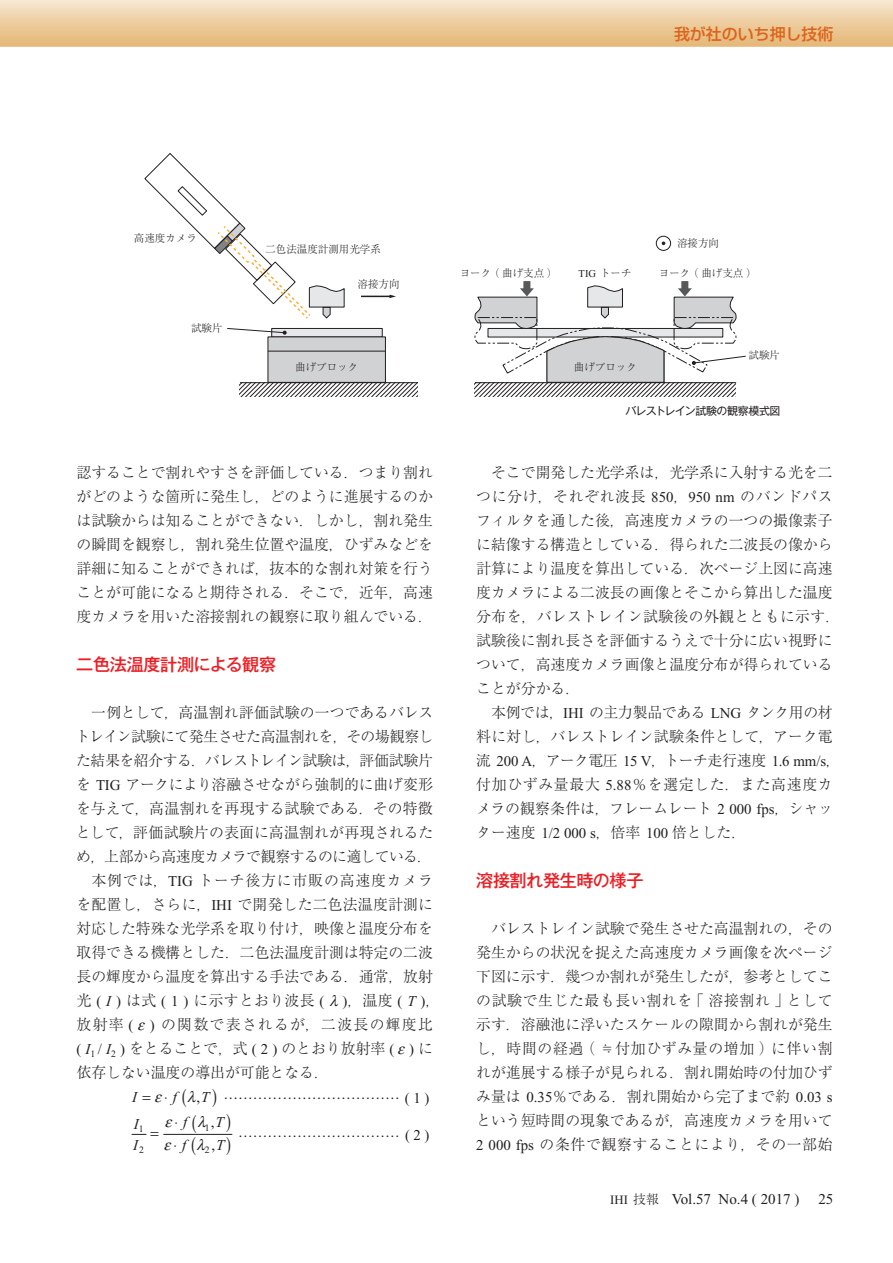
<style>
.page{position:relative;width:893px;height:1263px;background:#fff}
.page>*{position:absolute;margin:0;border:0;box-sizing:border-box;transform-origin:0 0}
.t1{font:500 17.25px "Gothic MB101 Pro";letter-spacing:-.02em;color:#ee1d23}
.t2{font:500 15.9px "Shin Go Pro";color:#dc641c}
.t3{font:300 15px/24px "Ryumin Pro";color:#231f20}
.t4{font:300 15px "Ryumin Pro";letter-spacing:-.03em;color:#231f20}
.t5{font:15px "Times New Roman";color:#231f20}
.t6{font:300 15px "Ryumin Pro";letter-spacing:.02em;color:#231f20}
.t7{font:300 15px "Ryumin Pro";letter-spacing:-.045em;color:#231f20}
.t8{font:300 15px "Ryumin Pro";letter-spacing:.055em;color:#231f20}
.t9{font:300 15px "Ryumin Pro";letter-spacing:.085em;color:#231f20}
.t10{font:italic 15px/20.9px "Times New Roman";color:#231f20}
.t11{font:italic 15px "Symbol";color:#231f20}
.t12{font:10.95px "Gothic MB101 Pro";letter-spacing:-.045em;color:#231f20}
.t13{font:300 10.5px "Ryumin Pro";color:#231f20}
.t14{font:10.5px "Times New Roman";color:#231f20}
.t15{font:9.75px/20.9px "Times New Roman";color:#231f20}
.s1{font-family:"Times New Roman";font-weight:400}
.s2{font-family:"Times New Roman";font-weight:400;font-style:italic}
.s3{font-style:italic}
.s4{font-family:"Ryumin Pro";font-weight:300}
.s5{font-size:12.75px}
.s6{font-family:"Ryumin Pro";font-weight:300;font-size:12.75px}
</style>
<div class="page">
<svg style="left:0;top:0;width:893px;height:47px;background:#edcea1"></svg>
<hr style="left:163px;top:1134px;width:69px;height:1px;background:#231f20">
<svg style="left:240px;top:383px;width:178px;height:14px"></svg>
<svg style="left:475px;top:383px;width:261px;height:14px"></svg>
<div style="left:272px;top:328px;width:110px;height:9px;background:#e6e7e9"></div>
<div style="left:271px;top:328px;width:112px;height:9px;border:1px solid #231f20"></div>
<div style="left:268px;top:337px;width:117px;height:45px;background:#d1d2d4"></div>
<div style="left:268px;top:336px;width:118px;height:47px;border:1px solid #231f20"></div>
<hr style="left:268px;top:351px;width:117px;height:1px;background:#231f20">
<svg style="left:144px;top:153px;width:201px;height:166px"></svg>
<hr style="left:361px;top:296px;width:30px;height:1px;background:#231f20">
<svg style="left:390px;top:295px;width:6px;height:3px"></svg>
<div style="left:656px;top:236px;width:15px;height:15px;border:1px solid #231f20;border-radius:50%"></div>
<svg style="left:662px;top:241px;width:3px;height:4px"></svg>
<hr style="left:240px;top:382px;width:178px;height:1px;background:#231f20">
<svg style="left:227px;top:328px;width:60px;height:7px"></svg>
<svg style="left:474px;top:281px;width:272px;height:102px"></svg>
<svg style="left:132px;top:1133px;width:15px;height:2px"></svg>
<p class="t2" style="left:674px;top:21px;width:161px">我が社のいち押し技術</p>
<p class="t13" style="left:134px;top:230px;width:64px">高速度カメラ</p>
<p class="t13" style="left:191px;top:320px;width:33px">試験片</p>
<p class="t13" style="left:265px;top:240px;width:117px">二色法温度計測用光学系</p>
<p class="t13" style="left:358px;top:276px;width:43px">溶接方向</p>
<p class="t13" style="left:295px;top:359px;width:64px">曲げブロック</p>
<p class="t3" style="left:77px;top:459px;width:358px;text-align:justify">認することで割れやすさを評価している．つまり割れがどのような箇所に発生し，どのように進展するのかは試験からは知ることができない．しかし，割れ発生の瞬間を観察し，割れ発生位置や温度，ひずみなどを詳細に知ることができれば，抜本的な割れ対策を行うことが可能になると期待される．そこで，近年，高速度カメラを用いた溶接割れの観察に取り組んでいる．</p>
<p class="t1" style="left:76px;top:650px;width:201px">二色法温度計測による観察</p>
<p class="t3" style="left:91px;top:699px;width:344px">一例として，高温割れ評価試験の一つであるバレス</p>
<p class="t4" style="left:76px;top:725px;width:359px">トレイン試験にて発生させた高温割れを，その場観察し</p>
<p class="t4" style="left:76px;top:749px;width:358px">た結果を紹介する．バレストレイン試験は，評価試験片</p>
<p class="t3" style="left:76px;top:771px;width:358px">を <span class="s1">TIG</span> アークにより溶融させながら強制的に曲げ変形</p>
<p class="t3" style="left:76px;top:795px;width:359px">を与えて，高温割れを再現する試験である．その特徴</p>
<p class="t3" style="left:76px;top:819px;width:359px">として，評価試験片の表面に高温割れが再現されるた</p>
<p class="t7" style="left:76px;top:845px;width:357px">め，上部から高速度カメラで観察するのに適している．</p>
<p class="t8" style="left:91px;top:869px;width:343px">本例では，<span class="s1">TIG</span> トーチ後方に市販の高速度カメラ</p>
<p class="t3" style="left:77px;top:891px;width:358px">を配置し，さらに，<span class="s1">IHI</span> で開発した二色法温度計測に</p>
<p class="t3" style="left:77px;top:915px;width:358px">対応した特殊な光学系を取り付け，映像と温度分布を</p>
<p class="t3" style="left:77px;top:939px;width:358px">取得できる機構とした．二色法温度計測は特定の二波</p>
<p class="t3" style="left:77px;top:963px;width:358px">長の輝度から温度を算出する手法である．通常，放射</p>
<p class="t6" style="left:77px;top:989px;width:365px">光 <span class="s1">(</span> <span class="s2">I</span> <span class="s1">)</span> は式 <span class="s1">( 1 )</span> に示すとおり波長 <span class="s1">(</span> ● <span class="s1">)</span>，温度 <span class="s1">(</span> <span class="s2">T</span> <span class="s1">)</span>，</p>
<p class="t9" style="left:77px;top:1013px;width:358px">放射率 <span class="s1">( )</span> の関数で表されるが，二波長の輝度比</p>
<p class="t3" style="left:77px;top:1035px;width:358px"><span class="s1">(</span> <span class="s2">I</span><sub>1</sub> <span class="s1">/</span> <span class="s2">I</span><sub>2</sub> <span class="s1">)</span> をとることで，式 <span class="s1">( 2 )</span> のとおり放射率 <span class="s1">( )</span> に</p>
<p class="t3" style="left:77px;top:1059px;width:254px">依存しない温度の導出が可能となる．</p>
<p class="t10" style="left:132px;top:1086px;width:6px">I</p>
<p class="t10" style="left:164px;top:1086px;width:14px">f⋅</p>
<p class="t3" style="left:187px;top:1085px;width:244px">●<sup>,</sup><sup>T</sup> ……………………………… <span class="s1">( 1 )</span></p>
<p class="t10" style="left:133px;top:1113px;width:7px">I<br>I</p>
<p class="t10" style="left:174px;top:1112px;width:14px">⋅ f</p>
<p class="t5" style="left:197px;top:1114px;width:28px">●,<span class="s3">T</span></p>
<p class="t15" style="left:139px;top:1118px;width:7px">1<br>2</p>
<p class="t15" style="left:205px;top:1117px;width:6px">1</p>
<p class="t3" style="left:238px;top:1123px;width:193px">…………………………… <span class="s1">( 2 )</span></p>
<p class="t11" style="left:196px;top:1134px;width:10px">●</p>
<p class="t10" style="left:174px;top:1134px;width:14px">⋅ f</p>
<p class="t5" style="left:212px;top:1136px;width:15px">,<span class="s3">T</span></p>
<p class="t15" style="left:205px;top:1139px;width:6px">2</p>
<p class="t13" style="left:677px;top:234px;width:43px">溶接方向</p>
<p class="t13" style="left:460px;top:265px;width:99px">ヨーク（曲げ支点）</p>
<p class="t13" style="left:659px;top:265px;width:99px">ヨーク（曲げ支点）</p>
<p class="t14" style="left:579px;top:268px;width:54px">TIG <span class="s4">トーチ</span></p>
<p class="t13" style="left:574px;top:359px;width:64px">曲げブロック</p>
<p class="t13" style="left:748px;top:346px;width:33px">試験片</p>
<p class="t12" style="left:626px;top:402px;width:156px">バレストレイン試験の観察模式図</p>
<p class="t3" style="left:476px;top:459px;width:365px;text-indent:15px">そこで開発した光学系は，光学系に入射する光を二つに分け，それぞれ波長 <span class="s1">850</span>，<span class="s1">950 nm</span> のバンドパスフィルタを通した後，高速度カメラの一つの撮像素子に結像する構造としている．得られた二波長の像から計算により温度を算出している．次ページ上図に高速度カメラによる二波長の画像とそこから算出した温度分布を，バレストレイン試験後の外観とともに示す．試験後に割れ長さを評価するうえで十分に広い視野について，高速度カメラ画像と温度分布が得られていることが分かる．</p>
<p class="t3" style="left:476px;top:699px;width:366px;text-indent:15px">本例では，<span class="s1">IHI</span> の主力製品である <span class="s1">LNG</span> タンク用の材料に対し，バレストレイン試験条件として，アーク電流 <span class="s1">200 A</span>，アーク電圧 <span class="s1">15 V</span>，トーチ走行速度 <span class="s1">1.6 mm/s</span>，付加ひずみ量最大 <span class="s1">5.88</span>％を選定した．また高速度カメラの観察条件は，フレームレート <span class="s1">2 000 fps</span>，シャッター速度 <span class="s1">1/2 000 s</span>，倍率 <span class="s1">100</span> 倍とした．</p>
<p class="t1" style="left:476px;top:866px;width:169px">溶接割れ発生時の様子</p>
<p class="t3" style="left:476px;top:915px;width:358px;text-align:justify;text-indent:15px">バレストレイン試験で発生させた高温割れの，その発生からの状況を捉えた高速度カメラ画像を次ページ下図に示す．幾つか割れが発生したが，参考としてこの試験で生じた最も長い割れを「溶接割れ」として示す．溶融池に浮いたスケールの隙間から割れが発生し，時間の経過（ ≒付加ひずみ量の増加）に伴い割れが進展する様子が見られる．割れ開始時の付加ひずみ量は <span class="s1">0.35</span>％である．割れ開始から完了まで約 <span class="s1">0.03 s</span>という短時間の現象であるが，高速度カメラを用いて<span class="s1">2 000 fps</span> の条件で観察することにより，その一部始</p>
<p class="t5" style="left:610px;top:1191px;width:191px"><span class="s5">IHI</span> <span class="s6">技報　</span>Vol.57 No.4 ( 2017 )</p>
<p class="t5" style="left:818px;top:1191px;width:16px">25</p>
</div>
